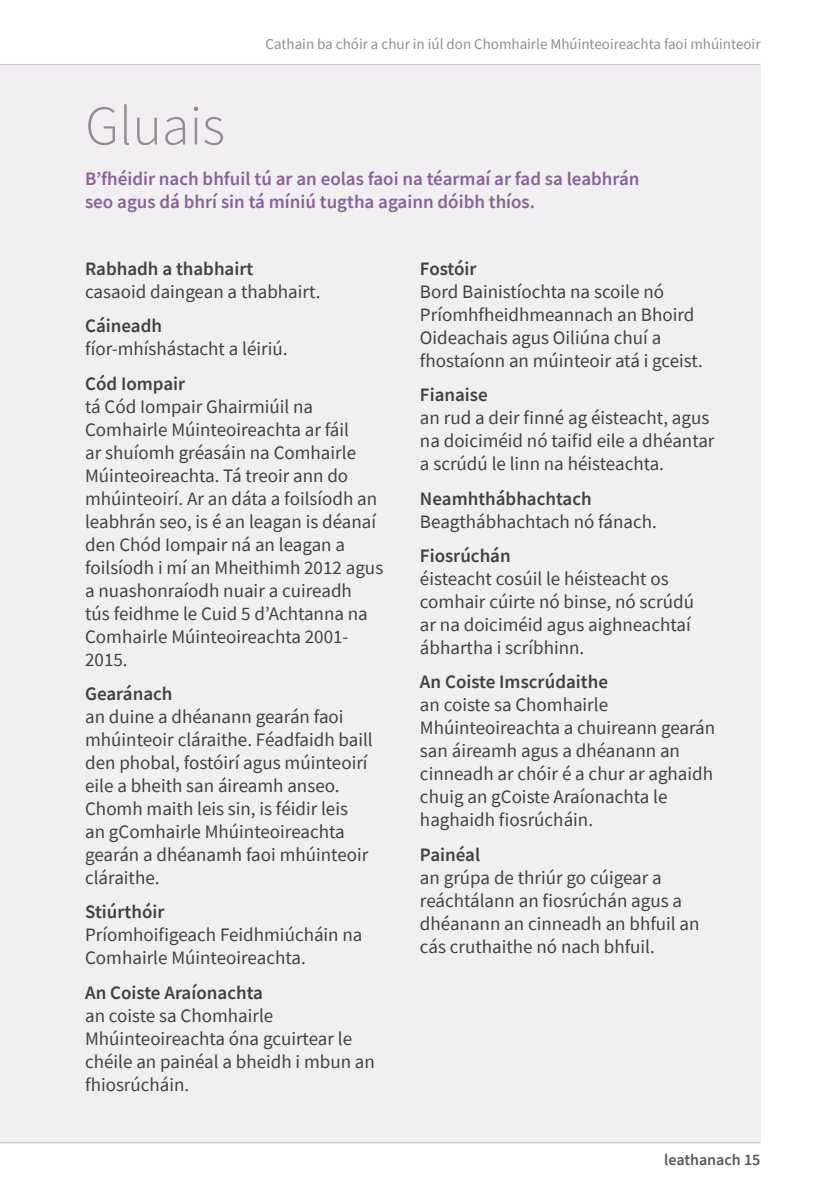
<style>
.page{position:relative;width:840px;height:1191px;background:#fff}
.page>*{position:absolute;margin:0;border:0;box-sizing:border-box;transform-origin:0 0}
.Main_Subhead{font:300 56px "Source Sans Pro";color:#938c92}
.body{font:19px/23px "Source Sans Pro";color:#414042}
.body-2{font:600 19px/23px "Source Sans Pro";color:#876298}
.t1{font:600 16px "Source Sans Pro";color:#58595b}
.t2{font:15px "Source Sans Pro";color:#938c92}
.s1{font-weight:600}
</style>
<div class="page">
<div style="left:0;top:65px;width:760px;height:1078px;background:#f1eff1"></div>
<hr style="left:0;top:1142px;width:760px;height:1px;background:#c5c0c5">
<hr style="left:0;top:64px;width:760px;height:1px;background:#c5c0c5">
<p class="t2" style="left:265px;top:35px;width:496px">Cathain ba chóir a chur in iúl don Chomhairle Mhúinteoireachta faoi mhúinteoir</p>
<p class="Main_Subhead" style="left:85px;top:92px;width:141px">Gluais</p>
<p class="body-2" style="left:85px;top:166px;width:555px">B’fhéidir nach bhfuil tú ar an eolas faoi na téarmaí ar fad sa leabhrán seo agus dá bhrí sin tá míniú tugtha againn dóibh thíos.</p>
<p class="body" style="left:85px;top:257px;width:237px"><span class="s1">Rabhadh a thabhairt<br></span>casaoid daingean a thabhairt.</p>
<p class="body" style="left:85px;top:314px;width:204px"><span class="s1">Cáineadh </span>fíor-mhíshástacht a léiriú.</p>
<p class="body" style="left:85px;top:371px;width:299px"><span class="s1">Cód Iompair<br></span>tá Cód Iompair Ghairmiúil na<br>Comhairle Múinteoireachta ar fáil<br>ar shuíomh gréasáin na Comhairle<br>Múinteoireachta. Tá treoir ann do mhúinteoirí. Ar an dáta a foilsíodh an leabhrán seo, is é an leagan is déanaí den Chód Iompair ná an leagan a foilsíodh i mí an Mheithimh 2012 agus a nuashonraíodh nuair a cuireadh<br>tús feidhme le Cuid 5 d’Achtanna na<br>Comhairle Múinteoireachta 2001-<br>2015.</p>
<p class="body" style="left:85px;top:682px;width:289px"><span class="s1">Gearánach<br></span>an duine a dhéanann gearán faoi mhúinteoir cláraithe. Féadfaidh baill den phobal, fostóirí agus múinteoirí eile a bheith san áireamh anseo.<br>Chomh maith leis sin, is féidir leis an gComhairle Mhúinteoireachta gearán a dhéanamh faoi mhúinteoir cláraithe.</p>
<p class="body" style="left:85px;top:900px;width:279px"><span class="s1">Stiúrthóir<br></span>Príomhoifigeach Feidhmiúcháin na<br>Comhairle Múinteoireachta.</p>
<p class="body" style="left:85px;top:980px;width:291px"><span class="s1">An Coiste Araíonachta<br></span>an coiste sa Chomhairle<br>Mhúinteoireachta óna gcuirtear le chéile an painéal a bheidh i mbun an fhiosrúcháin.</p>
<p class="body" style="left:420px;top:257px;width:284px"><span class="s1">Fostóir<br></span>Bord Bainistíochta na scoile nó<br>Príomhfheidhmeannach an Bhoird<br>Oideachais agus Oiliúna chuí a fhostaíonn an múinteoir atá i gceist.</p>
<p class="body" style="left:420px;top:383px;width:296px"><span class="s1">Fianaise<br></span>an rud a deir finné ag éisteacht, agus na doiciméid nó taifid eile a dhéantar a scrúdú le linn na héisteachta.</p>
<p class="body" style="left:420px;top:486px;width:238px"><span class="s1">Neamhthábhachtach<br></span>Beagthábhachtach nó fánach.</p>
<p class="body" style="left:420px;top:544px;width:275px"><span class="s1">Fiosrúchán<br></span>éisteacht cosúil le héisteacht os comhair cúirte nó binse, nó scrúdú ar na doiciméid agus aighneachtaí ábhartha i scríbhinn.</p>
<p class="body" style="left:420px;top:670px;width:296px"><span class="s1">An Coiste Imscrúdaithe<br></span>an coiste sa Chomhairle<br>Mhúinteoireachta a chuireann gearán san áireamh agus a dhéanann an cinneadh ar chóir é a chur ar aghaidh chuig an gCoiste Araíonachta le haghaidh fiosrúcháin.</p>
<p class="body" style="left:420px;top:842px;width:281px"><span class="s1">Painéal<br></span>an grúpa de thriúr go cúigear a reáchtálann an fiosrúchán agus a dhéanann an cinneadh an bhfuil an cás cruthaithe nó nach bhfuil.</p>
<p class="t1" style="left:663px;top:1149px;width:98px">leathanach 15</p>
</div>
